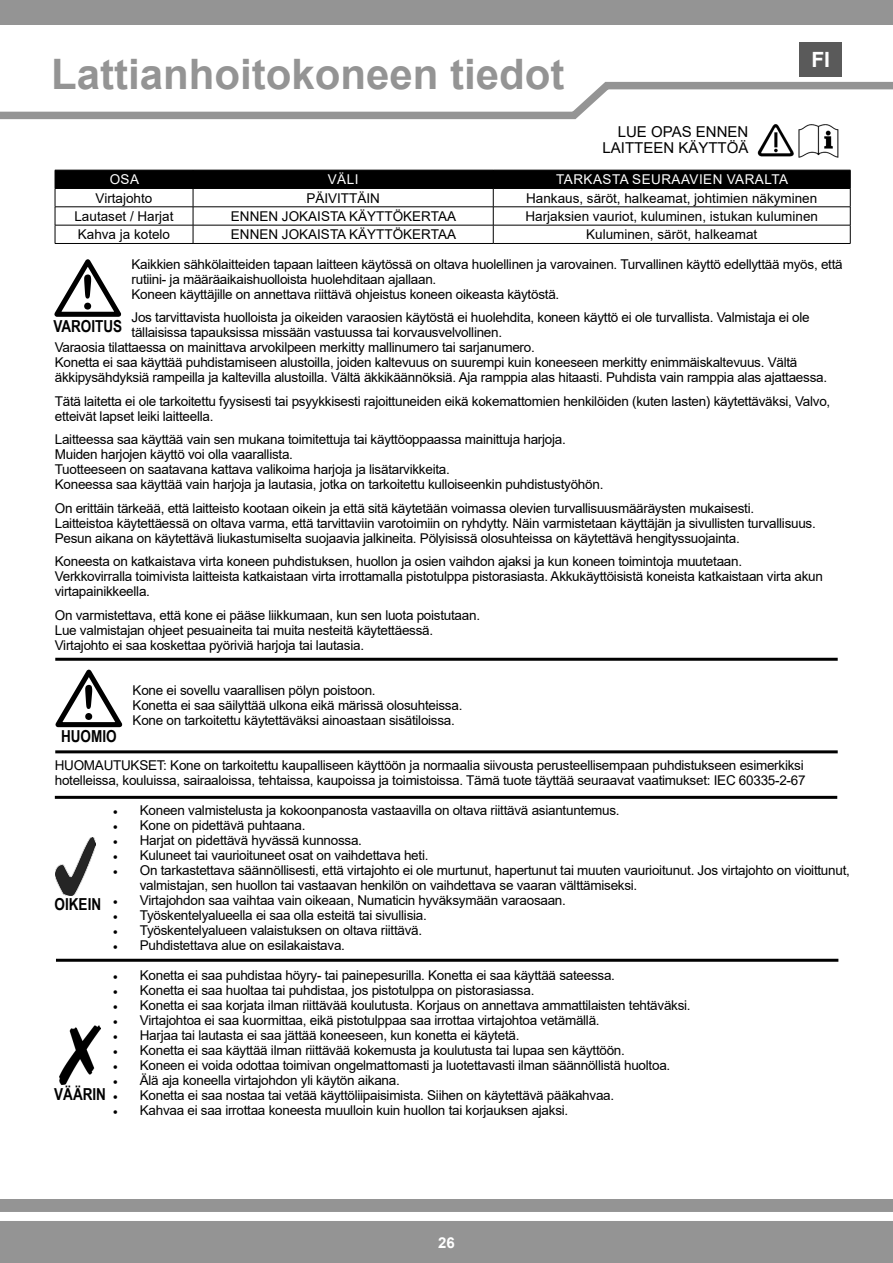
<style>
.page{position:relative;width:893px;height:1263px;background:#949494}
.page>*{position:absolute;margin:0;border:0;box-sizing:border-box;transform-origin:0 0}
.t1{font:700 42px "Arial";color:#949494}
.t2{font:700 21px "Arial";color:#fff}
.t3{font:700 16.5px "Arial Narrow";color:#000}
.t4{font:15px/16.5px "Arial";color:#000;text-align:right}
.t5{font:700 15px "Arial";color:#fff}
.t6{font:13.5px/15px "Arial";letter-spacing:-.02em;color:#000}
.t7{font:13.5px "Arial";color:#000}
.t8{font:13.5px "Arial";letter-spacing:.035em;color:#fff}
.s1{font-family:"Minion Pro"}
</style>
<div class="page">
<div style="left:0;top:1212px;width:893px;height:9px;background:#fff"></div>
<div style="left:0;top:26px;width:893px;height:1173px;background:#fff"></div>
<svg style="left:55px;top:170px;width:796px;height:73px"></svg>
<hr style="left:55px;top:243px;width:138px;height:1px;background:#000">
<hr style="left:193px;top:243px;width:300px;height:1px;background:#000">
<hr style="left:493px;top:243px;width:357px;height:1px;background:#000">
<svg style="left:54px;top:259px;width:68px;height:58px"></svg>
<hr style="left:56px;top:959px;width:782px;height:3px;background:#000">
<svg style="left:55px;top:669px;width:68px;height:59px"></svg>
<img style="left:55px;top:837px;width:41px;height:59px">
<img style="left:59px;top:1026px;width:41px;height:58px">
<hr style="left:55px;top:658px;width:783px;height:3px;background:#000">
<hr style="left:55px;top:750px;width:783px;height:3px;background:#000">
<hr style="left:55px;top:796px;width:782px;height:3px;background:#000">
<div style="left:799px;top:43px;width:43px;height:34px;background:#5a5a5a"></div>
<img style="left:758px;top:124px;width:81px;height:34px">
<svg style="left:0;top:81px;width:893px;height:39px"></svg>
<h1 class="t1" style="left:51px;top:45px;width:515px">Lattianhoitokoneen tiedot</h1>
<p class="t4" style="left:602px;top:123px;width:147px">LUE OPAS ENNEN<br>LAITTEEN KÄYTTÖÄ</p>
<h2 class="t2" style="left:811px;top:45px;width:20px">FI</h2>
<p class="t8" style="left:110px;top:170px;width:31px">OSA</p>
<p class="t8" style="left:328px;top:170px;width:32px">VÄLI</p>
<p class="t8" style="left:556px;top:170px;width:233px">TARKASTA SEURAAVIEN VARALTA</p>
<p class="t7" style="left:96px;top:188px;width:58px">Virtajohto</p>
<p class="t7" style="left:306px;top:188px;width:75px">PÄIVITTÄIN</p>
<p class="t7" style="left:526px;top:188px;width:293px">Hankaus, säröt, halkeamat, johtimien näkyminen</p>
<p class="t7" style="left:74px;top:207px;width:101px">Lautaset / Harjat</p>
<p class="t7" style="left:231px;top:207px;width:227px">ENNEN JOKAISTA KÄYTTÖKERTAA</p>
<p class="t7" style="left:525px;top:207px;width:294px">Harjaksien vauriot, kuluminen, istukan kuluminen</p>
<p class="t7" style="left:78px;top:225px;width:94px">Kahva ja kotelo</p>
<p class="t7" style="left:231px;top:225px;width:227px">ENNEN JOKAISTA KÄYTTÖKERTAA</p>
<p class="t6" style="left:132px;top:220px;width:713px;line-height:29.5px;text-indent:455px">Kuluminen, säröt, halkeamat<br>Kaikkien sähkölaitteiden tapaan laitteen käytössä on oltava huolellinen ja varovainen. Turvallinen käyttö edellyttää myös, että</p>
<p class="t6" style="left:132px;top:271px;width:429px">rutiini- ja määräaikaishuolloista huolehditaan ajallaan.<br>Koneen käyttäjille on annettava riittävä ohjeistus koneen oikeasta käytöstä.</p>
<p class="t6" style="left:132px;top:310px;width:680px">Jos tarvittavista huolloista ja oikeiden varaosien käytöstä ei huolehdita, koneen käyttö ei ole turvallista. Valmistaja ei ole</p>
<p class="t6" style="left:132px;top:325px;width:372px">tällaisissa tapauksissa missään vastuussa tai korvausvelvollinen.</p>
<p class="t6" style="left:55px;top:340px;width:482px">Varaosia tilattaessa on mainittava arvokilpeen merkitty mallinumero tai sarjanumero.</p>
<p class="t6" style="left:55px;top:355px;width:744px">Konetta ei saa käyttää puhdistamiseen alustoilla, joiden kaltevuus on suurempi kuin koneeseen merkitty enimmäiskaltevuus. Vältä</p>
<p class="t6" style="left:55px;top:370px;width:774px">äkkipysähdyksiä rampeilla ja kaltevilla alustoilla. Vältä äkkikäännöksiä. Aja ramppia alas hitaasti. Puhdista vain ramppia alas ajattaessa.</p>
<p class="t6" style="left:55px;top:393px;width:777px">Tätä laitetta ei ole tarkoitettu fyysisesti tai psyykkisesti rajoittuneiden eikä kokemattomien henkilöiden (kuten lasten) käytettäväksi, Valvo, etteivät lapset leiki laitteella.</p>
<p class="t6" style="left:55px;top:432px;width:550px">Laitteessa saa käyttää vain sen mukana toimitettuja tai käyttöoppaassa mainittuja harjoja.<br>Muiden harjojen käyttö voi olla vaarallista.<br>Tuotteeseen on saatavana kattava valikoima harjoja ja lisätarvikkeita.<br>Koneessa saa käyttää vain harjoja ja lautasia, jotka on tarkoitettu kulloiseenkin puhdistustyöhön.</p>
<p class="t6" style="left:55px;top:500px;width:763px">On erittäin tärkeää, että laitteisto kootaan oikein ja että sitä käytetään voimassa olevien turvallisuusmääräysten mukaisesti.<br>Laitteistoa käytettäessä on oltava varma, että tarvittaviin varotoimiin on ryhdytty. Näin varmistetaan käyttäjän ja sivullisten turvallisuus.<br>Pesun aikana on käytettävä liukastumiselta suojaavia jalkineita. Pölyisissä olosuhteissa on käytettävä hengityssuojainta.</p>
<p class="t6" style="left:55px;top:554px;width:770px">Koneesta on katkaistava virta koneen puhdistuksen, huollon ja osien vaihdon ajaksi ja kun koneen toimintoja muutetaan.<br>Verkkovirralla toimivista laitteista katkaistaan virta irrottamalla pistotulppa pistorasiasta. Akkukäyttöisistä koneista katkaistaan virta akun virtapainikkeella.</p>
<p class="t6" style="left:55px;top:607px;width:427px">On varmistettava, että kone ei pääse liikkumaan, kun sen luota poistutaan.<br>Lue valmistajan ohjeet pesuaineita tai muita nesteitä käytettäessä.<br>Virtajohto ei saa koskettaa pyöriviä harjoja tai lautasia.</p>
<p class="t6" style="left:133px;top:682px;width:331px">Kone ei sovellu vaarallisen pölyn poistoon.<br>Konetta ei saa säilyttää ulkona eikä märissä olosuhteissa.<br>Kone on tarkoitettu käytettäväksi ainoastaan sisätiloissa.</p>
<p class="t6" style="left:55px;top:757px;width:752px">HUOMAUTUKSET: Kone on tarkoitettu kaupalliseen käyttöön ja normaalia siivousta perusteellisempaan puhdistukseen esimerkiksi hotelleissa, kouluissa, sairaaloissa, tehtaissa, kaupoissa ja toimistoissa. Tämä tuote täyttää seuraavat vaatimukset: IEC 60335-2-67</p>
<p class="t6" style="left:113px;top:802px;width:508px"><span class="s1">•</span> Koneen valmistelusta ja kokoonpanosta vastaavilla on oltava riittävä asiantuntemus.</p>
<p class="t6" style="left:113px;top:817px;width:194px"><span class="s1">•</span> Kone on pidettävä puhtaana.</p>
<p class="t6" style="left:113px;top:832px;width:251px"><span class="s1">•</span> Harjat on pidettävä hyvässä kunnossa.</p>
<p class="t6" style="left:113px;top:847px;width:317px"><span class="s1">•</span> Kuluneet tai vaurioituneet osat on vaihdettava heti.</p>
<p class="t6" style="left:140px;top:862px;width:712px;text-indent:-27px"><span class="s1">•</span> On tarkastettava säännöllisesti, että virtajohto ei ole murtunut, hapertunut tai muuten vaurioitunut. Jos virtajohto on vioittunut, valmistajan, sen huollon tai vastaavan henkilön on vaihdettava se vaaran välttämiseksi.</p>
<p class="t6" style="left:113px;top:892px;width:455px"><span class="s1">•</span> Virtajohdon saa vaihtaa vain oikeaan, Numaticin hyväksymään varaosaan.</p>
<p class="t6" style="left:113px;top:907px;width:316px"><span class="s1">•</span> Työskentelyalueella ei saa olla esteitä tai sivullisia.</p>
<p class="t6" style="left:113px;top:922px;width:311px"><span class="s1">•</span> Työskentelyalueen valaistuksen on oltava riittävä.</p>
<p class="t6" style="left:113px;top:937px;width:234px"><span class="s1">•</span> Puhdistettava alue on esilakaistava.</p>
<p class="t6" style="left:113px;top:967px;width:504px"><span class="s1">•</span> Konetta ei saa puhdistaa höyry- tai painepesurilla. Konetta ei saa käyttää sateessa.</p>
<p class="t6" style="left:113px;top:982px;width:423px"><span class="s1">•</span> Konetta ei saa huoltaa tai puhdistaa, jos pistotulppa on pistorasiassa.</p>
<p class="t6" style="left:113px;top:997px;width:579px"><span class="s1">•</span> Konetta ei saa korjata ilman riittävää koulutusta. Korjaus on annettava ammattilaisten tehtäväksi.</p>
<p class="t6" style="left:113px;top:1012px;width:488px"><span class="s1">•</span> Virtajohtoa ei saa kuormittaa, eikä pistotulppaa saa irrottaa virtajohtoa vetämällä.</p>
<p class="t6" style="left:113px;top:1027px;width:408px"><span class="s1">•</span> Harjaa tai lautasta ei saa jättää koneeseen, kun konetta ei käytetä.</p>
<p class="t6" style="left:113px;top:1042px;width:514px"><span class="s1">•</span> Konetta ei saa käyttää ilman riittävää kokemusta ja koulutusta tai lupaa sen käyttöön.</p>
<p class="t6" style="left:113px;top:1057px;width:559px"><span class="s1">•</span> Koneen ei voida odottaa toimivan ongelmattomasti ja luotettavasti ilman säännöllistä huoltoa.</p>
<p class="t6" style="left:113px;top:1072px;width:288px"><span class="s1">•</span> Älä aja koneella virtajohdon yli käytön aikana.</p>
<p class="t6" style="left:113px;top:1087px;width:503px"><span class="s1">•</span> Konetta ei saa nostaa tai vetää käyttöliipaisimista. Siihen on käytettävä pääkahvaa.</p>
<p class="t6" style="left:113px;top:1102px;width:457px"><span class="s1">•</span> Kahvaa ei saa irrottaa koneesta muulloin kuin huollon tai korjauksen ajaksi.</p>
<p class="t3" style="left:53px;top:313px;width:70px">VAROITUS</p>
<p class="t3" style="left:61px;top:724px;width:57px">HUOMIO</p>
<p class="t3" style="left:55px;top:892px;width:48px">OIKEIN</p>
<p class="t3" style="left:54px;top:1081px;width:53px">VÄÄRIN</p>
<p class="t5" style="left:438px;top:1232px;width:18px">26</p>
</div>
